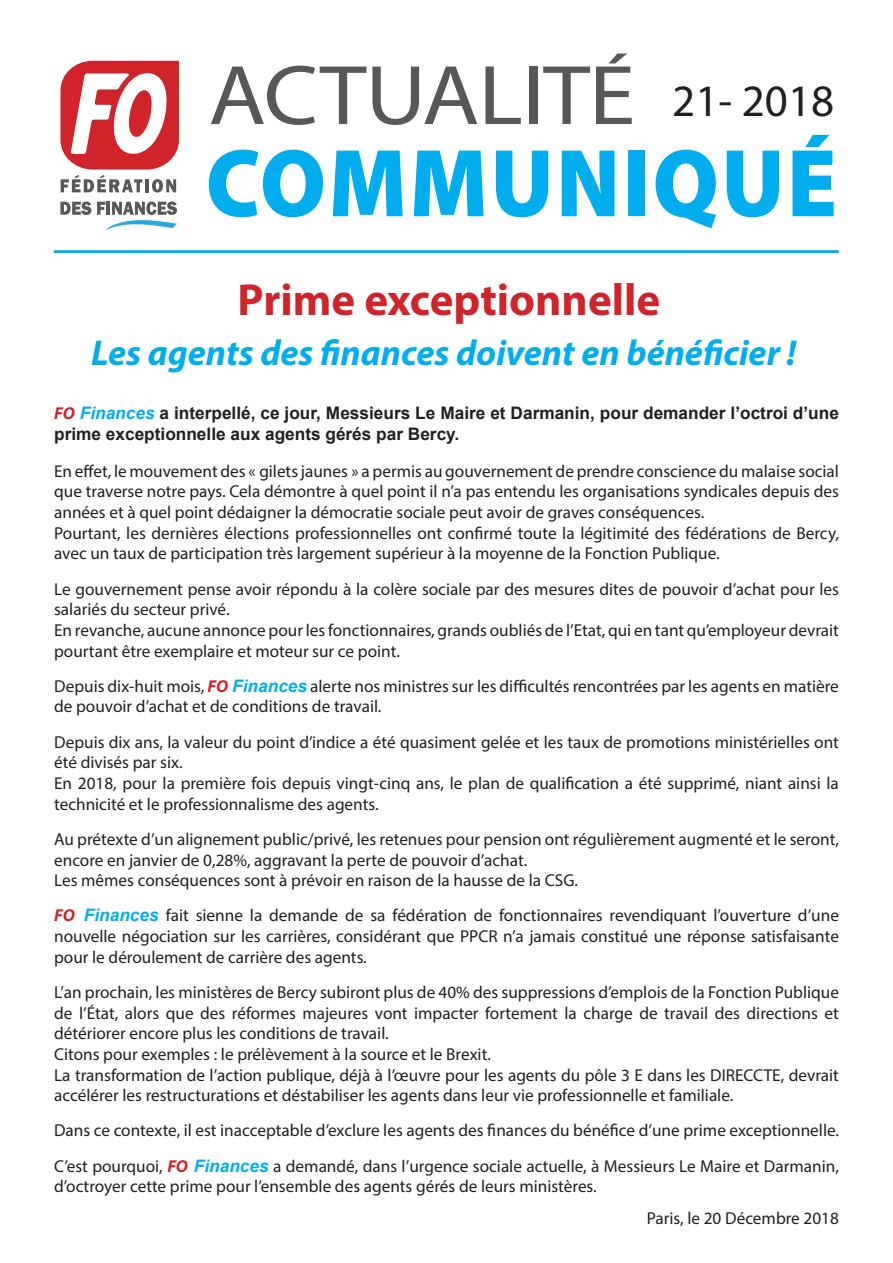
<style>
.page{position:relative;width:893px;height:1263px;background:#fff}
.page>*{position:absolute;margin:0;border:0;box-sizing:border-box;transform-origin:0 0}
.Sans_interligne{font:700 45px "Myriad Pro";color:#d1232a}
.t1{font:45px "Myriad Pro";color:#231f20}
.Sans_interligne-2{font:italic 700 36px "Myriad Pro";color:#00aeef}
.Sans_interligne-3{font:17.25px/20.7px "Myriad Pro";color:#231f20}
.Sans_interligne-4{font:700 17.25px/20.7px "Arial";color:#231f20}
.s1{font-family:"Myriad Pro";font-style:italic;color:#d1232a}
.s2{font-style:italic;color:#00aeef}
.s3{font-weight:700;font-style:italic;color:#d1232a}
.s4{font-family:"Arial";font-weight:700;font-style:italic;color:#00aeef}
</style>
<div class="page">
<svg style="left:211px;top:66px;width:155px;height:59px"></svg>
<svg style="left:372px;top:67px;width:105px;height:58px"></svg>
<svg style="left:485px;top:67px;width:36px;height:57px"></svg>
<div style="left:529px;top:67px;width:8px;height:57px;background:#57585a"></div>
<svg style="left:543px;top:67px;width:47px;height:57px"></svg>
<svg style="left:596px;top:54px;width:36px;height:70px"></svg>
<svg style="left:209px;top:150px;width:114px;height:67px"></svg>
<svg style="left:333px;top:151px;width:70px;height:65px"></svg>
<svg style="left:414px;top:151px;width:70px;height:65px"></svg>
<svg style="left:496px;top:151px;width:52px;height:66px"></svg>
<svg style="left:562px;top:151px;width:52px;height:65px"></svg>
<div style="left:628px;top:151px;width:17px;height:65px;background:#00aeef"></div>
<svg style="left:656px;top:150px;width:60px;height:78px"></svg>
<svg style="left:727px;top:151px;width:52px;height:66px"></svg>
<svg style="left:792px;top:135px;width:42px;height:81px"></svg>
<hr style="left:54px;top:250px;width:785px;height:3px;background:#00aeef">
<svg style="left:60px;top:61px;width:119px;height:132px"></svg>
<svg style="left:60px;top:201px;width:31px;height:14px"></svg>
<svg style="left:97px;top:201px;width:80px;height:30px"></svg>
<p class="t1" style="left:672px;top:73px;width:163px">21- 2018</p>
<p class="Sans_interligne" style="left:238px;top:271px;width:424px">Prime exceptionnelle</p>
<p class="Sans_interligne-2" style="left:91px;top:329px;width:707px">Les agents des finances doivent en bénéficier !</p>
<p class="Sans_interligne-4" style="left:54px;top:403px;width:786px"><span class="s1">FO</span> <span class="s2">Finances</span> a interpellé, ce jour, Messieurs Le Maire et Darmanin, pour demander l’octroi d’une prime exceptionnelle aux agents gérés par Bercy.</p>
<p class="Sans_interligne-3" style="left:54px;top:460px;width:786px;text-align:justify">En effet, le mouvement des « gilets jaunes » a permis au gouvernement de prendre conscience du malaise social que traverse notre pays. Cela démontre à quel point il n’a pas entendu les organisations syndicales depuis des années et à quel point dédaigner la démocratie sociale peut avoir de graves conséquences.</p>
<p class="Sans_interligne-3" style="left:54px;top:522px;width:786px">Pourtant, les dernières élections professionnelles ont confirmé toute la légitimité des fédérations de Bercy, avec un taux de participation très largement supérieur à la moyenne de la Fonction Publique.</p>
<p class="Sans_interligne-3" style="left:54px;top:578px;width:786px">Le gouvernement pense avoir répondu à la colère sociale par des mesures dites de pouvoir d’achat pour les salariés du secteur privé.</p>
<p class="Sans_interligne-3" style="left:54px;top:619px;width:786px">En revanche, aucune annonce pour les fonctionnaires, grands oubliés de l’Etat, qui en tant qu’employeur devrait pourtant être exemplaire et moteur sur ce point.</p>
<p class="Sans_interligne-3" style="left:54px;top:675px;width:786px">Depuis dix-huit mois, <span class="s3">FO</span> <span class="s4">Finances</span> alerte nos ministres sur les difficultés rencontrées par les agents en matière de pouvoir d’achat et de conditions de travail.</p>
<p class="Sans_interligne-3" style="left:54px;top:731px;width:786px">Depuis dix ans, la valeur du point d’indice a été quasiment gelée et les taux de promotions ministérielles ont été divisés par six.</p>
<p class="Sans_interligne-3" style="left:54px;top:772px;width:786px">En 2018, pour la première fois depuis vingt-cinq ans, le plan de qualification a été supprimé, niant ainsi la technicité et le professionnalisme des agents.</p>
<p class="Sans_interligne-3" style="left:54px;top:828px;width:786px">Au prétexte d’un alignement public/privé, les retenues pour pension ont régulièrement augmenté et le seront, encore en janvier de 0,28%, aggravant la perte de pouvoir d’achat.</p>
<p class="Sans_interligne-3" style="left:54px;top:870px;width:525px">Les mêmes conséquences sont à prévoir en raison de la hausse de la CSG.</p>
<p class="Sans_interligne-3" style="left:54px;top:905px;width:786px;text-align:justify"><span class="s3">FO</span> <span class="s4">Finances</span> fait sienne la demande de sa fédération de fonctionnaires revendiquant l’ouverture d’une nouvelle négociation sur les carrières, considérant que PPCR n’a jamais constitué une réponse satisfaisante pour le déroulement de carrière des agents.</p>
<p class="Sans_interligne-3" style="left:54px;top:981px;width:786px;text-align:justify">L’an prochain, les ministères de Bercy subiront plus de 40% des suppressions d’emplois de la Fonction Publique de l’État, alors que des réformes majeures vont impacter fortement la charge de travail des directions et détériorer encore plus les conditions de travail.</p>
<p class="Sans_interligne-3" style="left:54px;top:1043px;width:438px">Citons pour exemples : le prélèvement à la source et le Brexit.</p>
<p class="Sans_interligne-3" style="left:54px;top:1064px;width:786px">La transformation de l’action publique, déjà à l’œuvre pour les agents du pôle 3 E dans les DIRECCTE, devrait accélérer les restructurations et déstabiliser les agents dans leur vie professionnelle et familiale.</p>
<p class="Sans_interligne-3" style="left:54px;top:1120px;width:786px">Dans ce contexte, il est inacceptable d’exclure les agents des finances du bénéfice d’une prime exceptionnelle.</p>
<p class="Sans_interligne-3" style="left:54px;top:1155px;width:786px">C’est pourquoi, <span class="s3">FO</span> <span class="s4">Finances</span> a demandé, dans l’urgence sociale actuelle, à Messieurs Le Maire et Darmanin, d’octroyer cette prime pour l’ensemble des agents gérés de leurs ministères.</p>
<p class="Sans_interligne-3" style="left:647px;top:1207px;width:194px">Paris, le 20 Décembre 2018</p>
</div>
